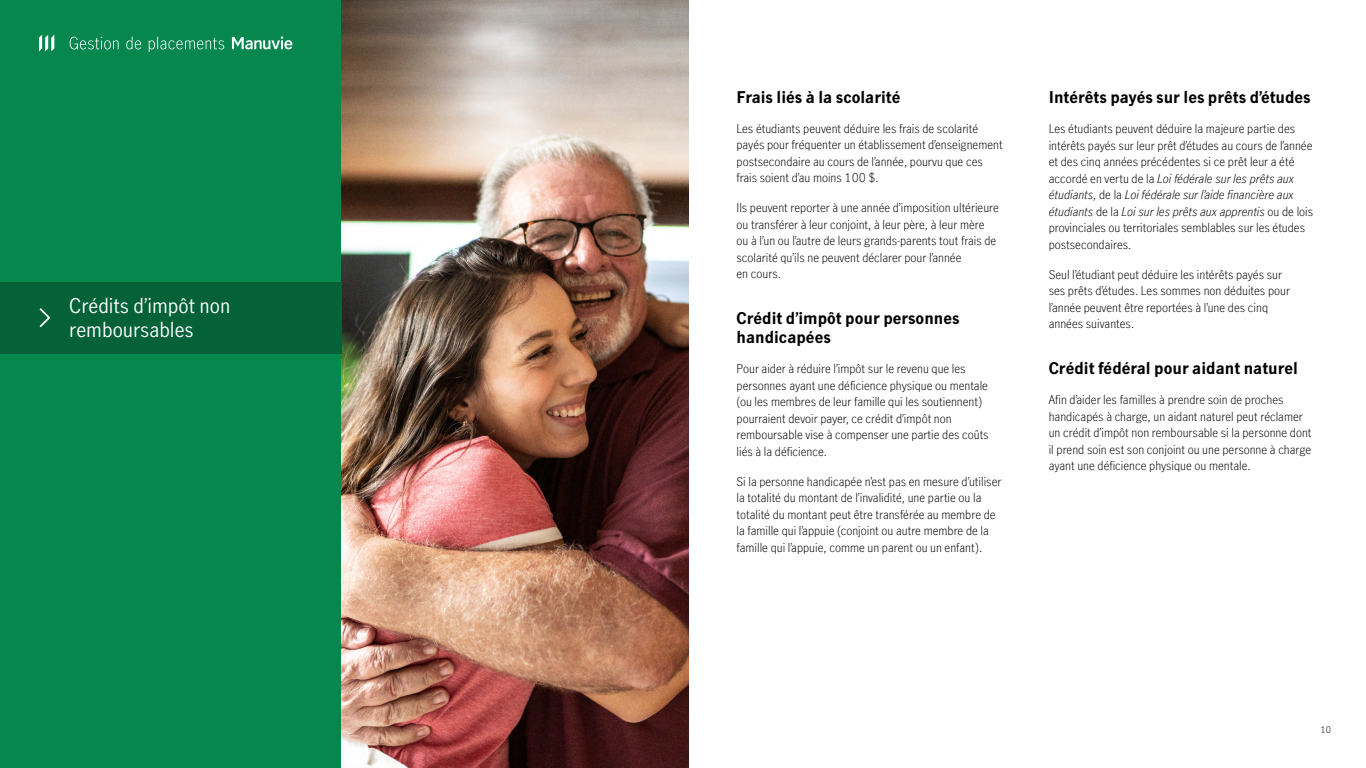
<style>
.page{position:relative;width:1366px;height:768px;background:#fff}
.page>*{position:absolute;margin:0;border:0;box-sizing:border-box;transform-origin:0 0}
.Headline_6_-_20_24{font:20px/24px "Manulife JH Sans Optimized";color:#fff}
.Headline_7_-_16_19{font:700 16px/19px "Manulife JH Sans Optimized";color:#000}
.Body_-_9_13_5{font:300 12px/16.5px "Manulife JH Sans Optimized";color:#000}
.t1{font:300 9px "Manulife JH Sans Optimized";color:#000}
.s1{font-style:italic}
</style>
<div class="page">
<img style="left:341px;top:0;width:348px;height:768px">
<div style="left:0;top:0;width:341px;height:768px;background:#06874e"></div>
<svg style="left:39px;top:35px;width:15px;height:16px"></svg>
<svg style="left:232px;top:36px;width:61px;height:13px"></svg>
<svg style="left:70px;top:37px;width:49px;height:12px"></svg>
<svg style="left:126px;top:36px;width:15px;height:13px"></svg>
<svg style="left:149px;top:36px;width:75px;height:16px"></svg>
<div style="left:0;top:282px;width:341px;height:72px;background:#046138"></div>
<svg style="left:40px;top:308px;width:10px;height:19px"></svg>
<h2 class="Headline_6_-_20_24" style="left:69px;top:293px;width:163px">Crédits d’impôt non remboursables</h2>
<h3 class="Headline_7_-_16_19" style="left:737px;top:87px;width:165px">Frais liés à la scolarité</h3>
<p class="Body_-_9_13_5" style="left:737px;top:120px;width:268px">Les étudiants peuvent déduire les frais de scolarité payés pour fréquenter un établissement d’enseignement postsecondaire au cours de l’année, pourvu que ces frais soient d’au moins 100 $.</p>
<p class="Body_-_9_13_5" style="left:737px;top:199px;width:264px">Ils peuvent reporter à une année d’imposition ultérieure ou transférer à leur conjoint, à leur père, à leur mère ou à l’un ou l’autre de leurs grands-parents tout frais de scolarité qu’ils ne peuvent déclarer pour l’année<br>en cours.</p>
<h3 class="Headline_7_-_16_19" style="left:737px;top:308px;width:224px">Crédit d’impôt pour personnes handicapées</h3>
<p class="Body_-_9_13_5" style="left:737px;top:360px;width:254px">Pour aider à réduire l’impôt sur le revenu que les personnes ayant une déficience physique ou mentale (ou les membres de leur famille qui les soutiennent) pourraient devoir payer, ce crédit d’impôt non remboursable vise à compenser une partie des coûts liés à la déficience.</p>
<p class="Body_-_9_13_5" style="left:737px;top:473px;width:266px">Si la personne handicapée n’est pas en mesure d’utiliser la totalité du montant de l’invalidité, une partie ou la totalité du montant peut être transférée au membre de la famille qui l’appuie (conjoint ou autre membre de la famille qui l’appuie, comme un parent ou un enfant).</p>
<h3 class="Headline_7_-_16_19" style="left:1049px;top:87px;width:263px">Intérêts payés sur les prêts d’études</h3>
<p class="Body_-_9_13_5" style="left:1049px;top:120px;width:266px">Les étudiants peuvent déduire la majeure partie des intérêts payés sur leur prêt d’études au cours de l’année et des cinq années précédentes si ce prêt leur a été accordé en vertu de la <span class="s1">Loi fédérale sur les prêts aux étudiants,</span> de la <span class="s1">Loi fédérale sur l’aide financière aux étudiants</span> de la <span class="s1">Loi sur les prêts aux apprentis</span> ou de lois provinciales ou territoriales semblables sur les études postsecondaires.</p>
<p class="Body_-_9_13_5" style="left:1049px;top:266px;width:243px">Seul l’étudiant peut déduire les intérêts payés sur ses prêts d’études. Les sommes non déduites pour l’année peuvent être reportées à l’une des cinq années suivantes.</p>
<h3 class="Headline_7_-_16_19" style="left:1049px;top:358px;width:251px">Crédit fédéral pour aidant naturel</h3>
<p class="Body_-_9_13_5" style="left:1049px;top:391px;width:264px">Afin d’aider les familles à prendre soin de proches handicapés à charge, un aidant naturel peut réclamer un crédit d’impôt non remboursable si la personne dont il prend soin est son conjoint ou une personne à charge ayant une déficience physique ou mentale.</p>
<p class="t1" style="left:1320px;top:724px;width:12px">10</p>
</div>
